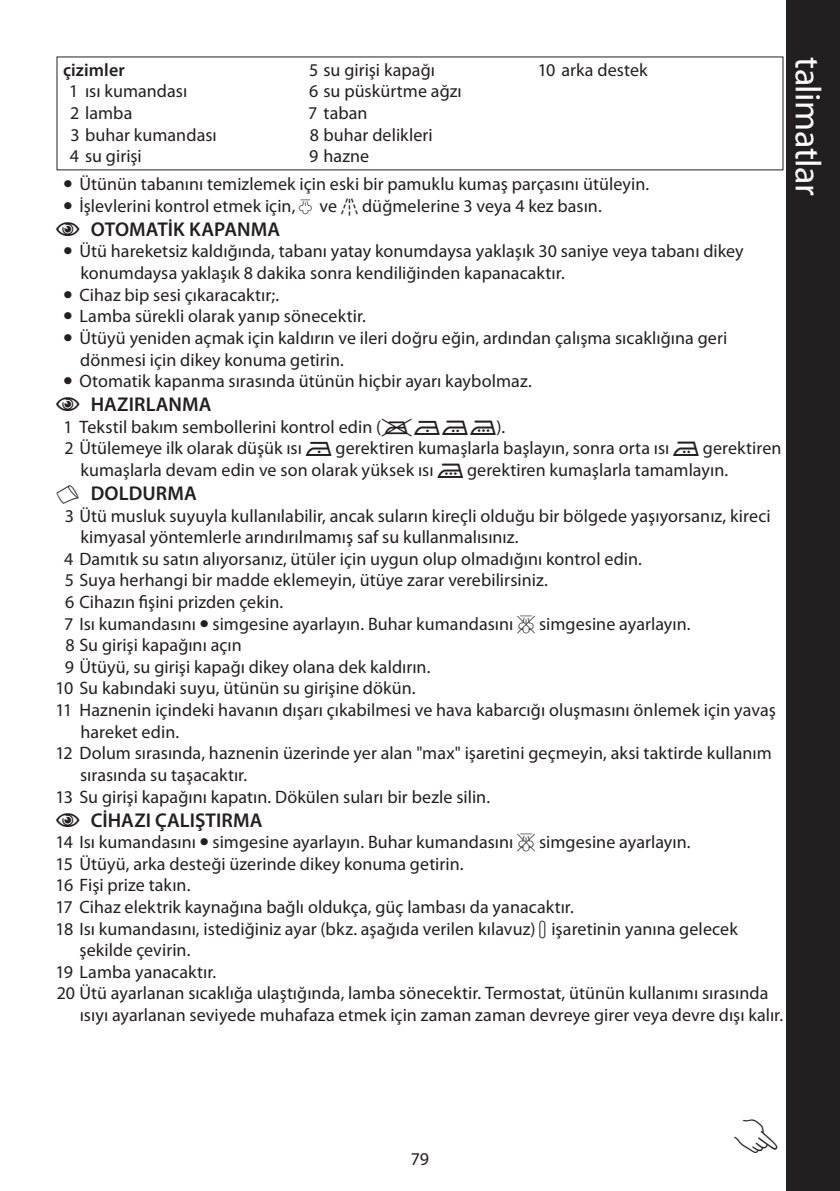
<style>
.page{position:relative;width:840px;height:1191px;background:#fff}
.page>*{position:absolute;margin:0;border:0;box-sizing:border-box;transform-origin:0 0}
.side_head{font:36px "Myriad Pro";letter-spacing:-.01em;color:#fff}
.t1{font:36px "Myriad Points";color:#231f20}
.heading{font:600 20px "Myriad Pro";letter-spacing:.005em;color:#231f20}
.default_single{font:18px/21.6px "Myriad Pro";color:#231f20}
.default_numbers{font:18px/21.6px "Myriad Pro";color:#231f20}
.diagram_heading{font:600 18px "Myriad Pro";letter-spacing:.005em;color:#231f20}
.s1{font-family:"Myriad Graphics"}
.s2{font-family:"Myriad Points";font-weight:400}
</style>
<div class="page">
<div style="left:785px;top:0;width:54px;height:1191px;background:#231f20"></div>
<p class="diagram_heading" style="left:63px;top:60px;width:63px">çizimler</p>
<p class="default_single" style="left:69px;top:81px;width:119px">1 ısı kumandası</p>
<p class="default_single" style="left:70px;top:103px;width:63px">2 lamba</p>
<p class="default_single" style="left:71px;top:124px;width:147px">3 buhar kumandası</p>
<p class="default_single" style="left:70px;top:146px;width:73px">4 su girişi</p>
<p class="default_single" style="left:309px;top:59px;width:127px">5 su girişi kapağı</p>
<p class="default_single" style="left:309px;top:81px;width:154px">6 su püskürtme ağzı</p>
<p class="default_single" style="left:308px;top:103px;width:61px">7 taban</p>
<p class="default_single" style="left:309px;top:124px;width:124px">8 buhar delikleri</p>
<p class="default_single" style="left:309px;top:146px;width:62px">9 hazne</p>
<p class="default_numbers" style="left:537px;top:59px;width:111px">10 arka destek</p>
<p class="default_single" style="left:64px;top:174px;width:586px">• Ütünün tabanını temizlemek için eski bir pamuklu kumaş parçasını ütüleyin.</p>
<p class="default_single" style="left:64px;top:195px;width:539px">• İşlevlerini kontrol etmek için, <span class="s1">S</span> ve <span class="s1">*</span> düğmelerine 3 veya 4 kez basın.</p>
<p class="heading" style="left:55px;top:218px;width:226px"><span class="s2">C</span> OTOMATİK KAPANMA</p>
<p class="default_single" style="left:80px;top:241px;width:664px;text-indent:-17px">• Ütü hareketsiz kaldığında, tabanı yatay konumdaysa yaklaşık 30 saniye veya tabanı dikey konumdaysa yaklaşık 8 dakika sonra kendiliğinden kapanacaktır.</p>
<p class="default_single" style="left:64px;top:284px;width:217px">• Cihaz bip sesi çıkaracaktır;.</p>
<p class="default_single" style="left:64px;top:306px;width:303px">• Lamba sürekli olarak yanıp sönecektir.</p>
<p class="default_single" style="left:80px;top:327px;width:648px;text-indent:-16px">• Ütüyü yeniden açmak için kaldırın ve ileri doğru eğin, ardından çalışma sıcaklığına geri dönmesi için dikey konuma getirin.</p>
<p class="default_single" style="left:64px;top:371px;width:469px">• Otomatik kapanma sırasında ütünün hiçbir ayarı kaybolmaz.</p>
<p class="heading" style="left:55px;top:393px;width:158px"><span class="s2">C</span> HAZIRLANMA</p>
<p class="default_single" style="left:63px;top:416px;width:443px">1 Tekstil bakım sembollerini kontrol edin (<span class="s1">i j k l</span>).</p>
<p class="default_single" style="left:80px;top:438px;width:702px;text-indent:-16px">2 Ütülemeye ilk olarak düşük ısı <span class="s1">j</span> gerektiren kumaşlarla başlayın, sonra orta ısı <span class="s1">k</span> gerektiren kumaşlarla devam edin ve son olarak yüksek ısı <span class="s1">l</span> gerektiren kumaşlarla tamamlayın.</p>
<p class="heading" style="left:56px;top:482px;width:142px"><span class="s2">X</span> DOLDURMA</p>
<p class="default_single" style="left:80px;top:505px;width:691px;text-indent:-16px">3 Ütü musluk suyuyla kullanılabilir, ancak suların kireçli olduğu bir bölgede yaşıyorsanız, kireci kimyasal yöntemlerle arındırılmamış saf su kullanmalısınız.</p>
<p class="default_single" style="left:64px;top:548px;width:579px">4 Damıtık su satın alıyorsanız, ütüler için uygun olup olmadığını kontrol edin.</p>
<p class="default_single" style="left:65px;top:570px;width:484px">5 Suya herhangi bir madde eklemeyin, ütüye zarar verebilirsiniz.</p>
<p class="default_single" style="left:65px;top:591px;width:220px">6 Cihazın fişini prizden çekin.</p>
<p class="default_single" style="left:64px;top:613px;width:450px">7 Isı kumandasını • simgesine ayarlayın. Buhar kumandasını</p>
<p class="default_single" style="left:538px;top:613px;width:153px">simgesine ayarlayın.</p>
<p class="default_single" style="left:66px;top:635px;width:177px">8 Su girişi kapağını açın</p>
<p class="default_single" style="left:65px;top:656px;width:367px">9 Ütüyü, su girişi kapağı dikey olana dek kaldırın.</p>
<p class="default_numbers" style="left:56px;top:678px;width:361px">10 Su kabındaki suyu, ütünün su girişine dökün.</p>
<p class="default_numbers" style="left:80px;top:699px;width:696px;text-indent:-25px">11 Haznenin içindeki havanın dışarı çıkabilmesi ve hava kabarcığı oluşmasını önlemek için yavaş hareket edin.</p>
<p class="default_numbers" style="left:80px;top:743px;width:693px;text-indent:-24px">12 Dolum sırasında, haznenin üzerinde yer alan "max" işaretini geçmeyin, aksi taktirde kullanım sırasında su taşacaktır.</p>
<p class="default_numbers" style="left:56px;top:786px;width:436px">13 Su girişi kapağını kapatın. Dökülen suları bir bezle silin.</p>
<p class="heading" style="left:55px;top:808px;width:208px"><span class="s2">C</span> CİHAZI ÇALIŞTIRMA</p>
<p class="default_numbers" style="left:56px;top:831px;width:459px">14 Isı kumandasını • simgesine ayarlayın. Buhar kumandasını</p>
<p class="default_numbers" style="left:538px;top:831px;width:153px">simgesine ayarlayın.</p>
<p class="default_numbers" style="left:56px;top:853px;width:409px">15 Ütüyü, arka desteği üzerinde dikey konuma getirin.</p>
<p class="default_numbers" style="left:56px;top:875px;width:136px">16 Fişi prize takın.</p>
<p class="default_numbers" style="left:56px;top:896px;width:519px">17 Cihaz elektrik kaynağına bağlı oldukça, güç lambası da yanacaktır.</p>
<p class="default_numbers" style="left:79px;top:918px;width:659px;text-indent:-24px">18 Isı kumandasını, istediğiniz ayar (bkz. aşağıda verilen kılavuz) işaretinin yanına gelecek şekilde çevirin.</p>
<p class="default_numbers" style="left:56px;top:961px;width:162px">19 Lamba yanacaktır.</p>
<p class="default_numbers" style="left:80px;top:983px;width:704px;text-indent:-23px">20 Ütü ayarlanan sıcaklığa ulaştığında, lamba sönecektir. Termostat, ütünün kullanımı sırasında ısıyı ayarlanan seviyede muhafaza etmek için zaman zaman devreye girer veya devre dışı kalır.</p>
<p class="side_head" style="left:827px;top:57px;width:141px;rotate:90deg">talimatlar</p>
<p class="default_numbers" style="left:410px;top:1148px;width:20px">79</p>
<h1 class="t1" style="left:731px;top:1114px;width:48px">[</h1>
</div>
